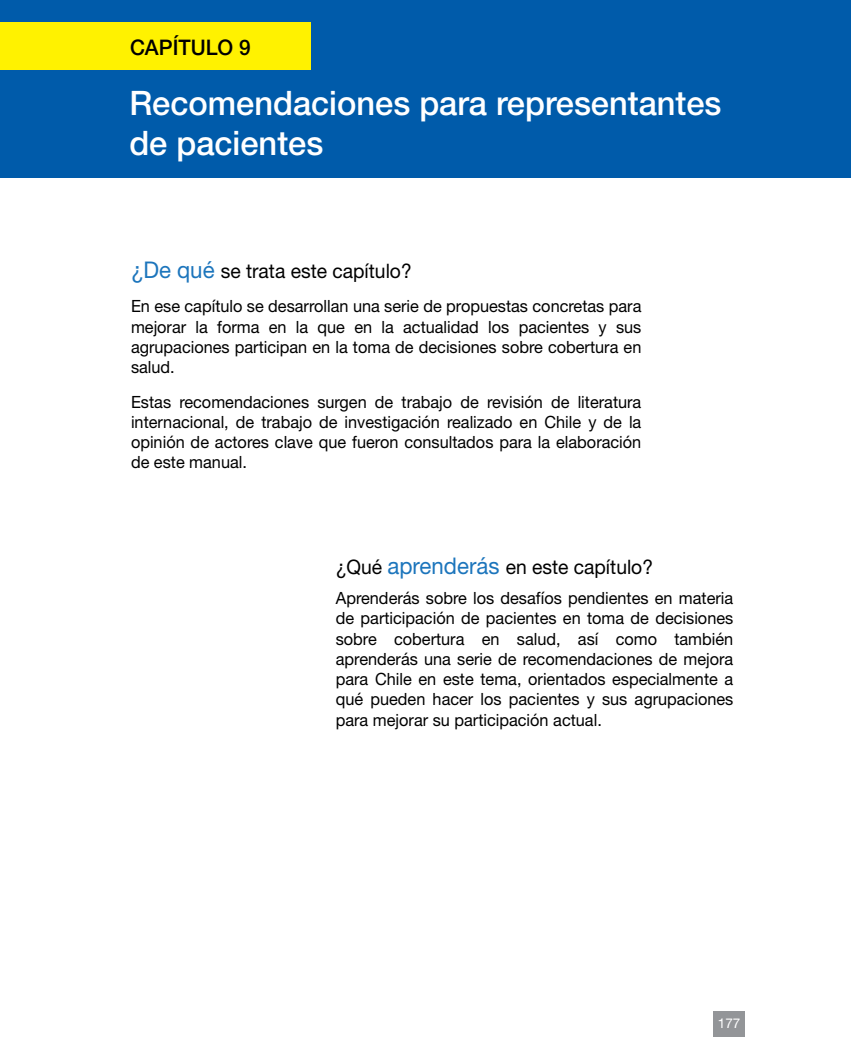
<style>
.page{position:relative;width:851px;height:1063px;background:#fff}
.page>*{position:absolute;margin:0;border:0;box-sizing:border-box;transform-origin:0 0}
.t1{font:500 33.75px/40.5px "Helvetica Neue LT Std";color:#fff}
.t2{font:500 21.45px "Helvetica Neue LT Std";color:#000}
.t3{font:19.95px "Helvetica Neue LT Std";color:#000}
.t4{font:16.95px/20.2px "Helvetica Neue LT Std";color:#000;text-align:justify}
.t5{font:13.5px "Helvetica Neue LT Std";color:#fff}
.s1{font-size:22.95px;color:#1c75bc}
</style>
<div class="page">
<div style="left:713px;top:1012px;width:31px;height:25px;background:#939598"></div>
<div style="left:0;top:0;width:850px;height:178px;background:#005baa"></div>
<div style="left:0;top:23px;width:311px;height:47px;background:#fff200"></div>
<p class="t2" style="left:130px;top:35px;width:122px">CAPÍTULO 9</p>
<h1 class="t1" style="left:129px;top:82px;width:593px">Recomendaciones para representantes de pacientes</h1>
<p class="t3" style="left:131px;top:259px;width:282px"><span class="s1">¿De qué</span> se trata este capítulo?</p>
<p class="t4" style="left:131px;top:296px;width:512px">En ese capítulo se desarrollan una serie de propuestas concretas para mejorar la forma en la que en la actualidad los pacientes y sus agrupaciones participan en la toma de decisiones sobre cobertura en salud.</p>
<p class="t4" style="left:131px;top:391px;width:512px">Estas recomendaciones surgen de trabajo de revisión de literatura internacional, de trabajo de investigación realizado en Chile y de la opinión de actores clave que fueron consultados para la elaboración de este manual.</p>
<p class="t3" style="left:336px;top:555px;width:319px">¿Qué <span class="s1">aprenderás</span> en este capítulo?</p>
<p class="t4" style="left:336px;top:588px;width:399px">Aprenderás sobre los desafíos pendientes en materia de participación de pacientes en toma de decisiones sobre cobertura en salud, así como también aprenderás una serie de recomendaciones de mejora para Chile en este tema, orientados especialmente a qué pueden hacer los pacientes y sus agrupaciones para mejorar su participación actual.</p>
<p class="t5" style="left:717px;top:1015px;width:24px">177</p>
</div>
